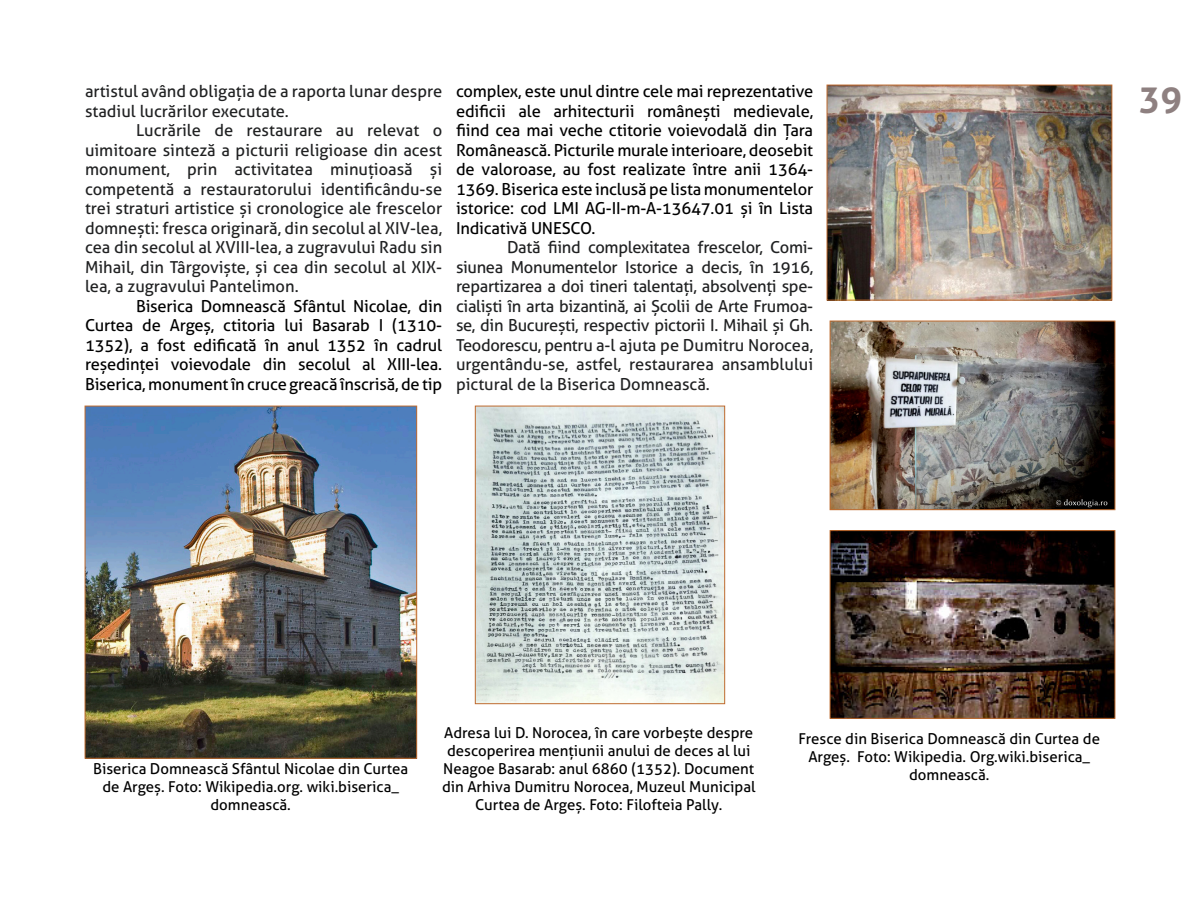
<style>
.page{position:relative;width:1200px;height:900px;background:#fff}
.page>*{position:absolute;margin:0;border:0;box-sizing:border-box;transform-origin:0 0}
.t1{font:700 36px "Aller";color:#8e8080}
.No_Spacing{font:16.5px/19.5px "Aller";color:#202122;text-align:justify}
.No_Spacing-2{font:16.5px/19.5px "Aller";letter-spacing:-.01em;color:#000;text-align:justify}
.No_Spacing-3{font:15px/18px "Aller";color:#000;text-align:center}
</style>
<div class="page">
<img style="left:87px;top:408px;width:328px;height:348px">
<div style="left:85px;top:406px;width:332px;height:352px;border:1px solid #bf6b2f"></div>
<img style="left:829px;top:87px;width:281px;height:211px">
<div style="left:827px;top:85px;width:285px;height:215px;border:1px solid #bf6b2f"></div>
<img style="left:832px;top:323px;width:281px;height:185px">
<div style="left:830px;top:321px;width:285px;height:189px;border:1px solid #bf6b2f"></div>
<img style="left:832px;top:532px;width:281px;height:185px">
<div style="left:830px;top:530px;width:285px;height:189px;border:1px solid #bf6b2f"></div>
<img style="left:477px;top:408px;width:246px;height:294px">
<div style="left:475px;top:406px;width:250px;height:298px;border:1px solid #bf6b2f"></div>
<p class="No_Spacing" style="left:85px;top:82px;width:359px">artistul având obligația de a raporta lunar despre stadiul lucrărilor executate.</p>
<p class="No_Spacing" style="left:85px;top:121px;width:359px;text-indent:51px">Lucrările de restaurare au relevat o uimitoare sinteză a picturii religioase din acest monument, prin activitatea minuțioasă și competentă a restauratorului identificându-se trei straturi artistice și cronologice ale frescelor domnești: fresca originară, din secolul al XIV-lea, cea din secolul al XVIII-lea, a zugravului Radu sin Mihail, din Târgoviște, și cea din secolul al XIX&shy;lea, a zugravului Pantelimon.</p>
<p class="No_Spacing-2" style="left:85px;top:296px;width:359px;text-indent:51px">Biserica Domnească Sfântul Nicolae, din Curtea de Argeș, ctitoria lui Basarab I (1310- 1352), a fost edificată în anul 1352 în cadrul reședinței voievodale din secolul al XIII-lea.<br>Biserica, monument în cruce greacă înscrisă, de tip</p>
<p class="No_Spacing-2" style="left:456px;top:82px;width:359px">complex, este unul dintre cele mai reprezentative edificii ale arhitecturii românești medievale, fiind cea mai veche ctitorie voievodală din Țara Românească. Picturile murale interioare, deosebit de valoroase, au fost realizate între anii 1364- 1369. Biserica este inclusă pe lista monumentelor istorice: cod LMI AG-II-m-A-13647.01 și în Lista Indicativă UNESCO.</p>
<p class="No_Spacing" style="left:456px;top:238px;width:359px;text-indent:51px">Dată fiind complexitatea frescelor, Comi&shy;siunea Monumentelor Istorice a decis, în 1916, repartizarea a doi tineri talentați, absolvenți spe&shy;cialiști în arta bizantină, ai Școlii de Arte Frumoa&shy;se, din București, respectiv pictorii I. Mihail și Gh.<br>Teodorescu, pentru a-l ajuta pe Dumitru Norocea, urgentându-se, astfel, restaurarea ansamblului pictural de la Biserica Domnească.</p>
<h1 class="t1" style="left:1139px;top:76px;width:45px">39</h1>
<p class="No_Spacing-3" style="left:93px;top:759px;width:317px">Biserica Domnească Sfântul Nicolae din Curtea de Argeș. Foto: Wikipedia.org. wiki.biserica_ domnească.</p>
<p class="No_Spacing-3" style="left:442px;top:724px;width:315px">Adresa lui D. Norocea, în care vorbește despre descoperirea mențiunii anului de deces al lui Neagoe Basarab: anul 6860 (1352). Document din Arhiva Dumitru Norocea, Muzeul Municipal Curtea de Argeș. Foto: Filofteia Pally.</p>
<p class="No_Spacing-3" style="left:799px;top:729px;width:303px">Fresce din Biserica Domnească din Curtea de<br>Argeș. Foto: Wikipedia. Org.wiki.biserica_ domnească.</p>
</div>
